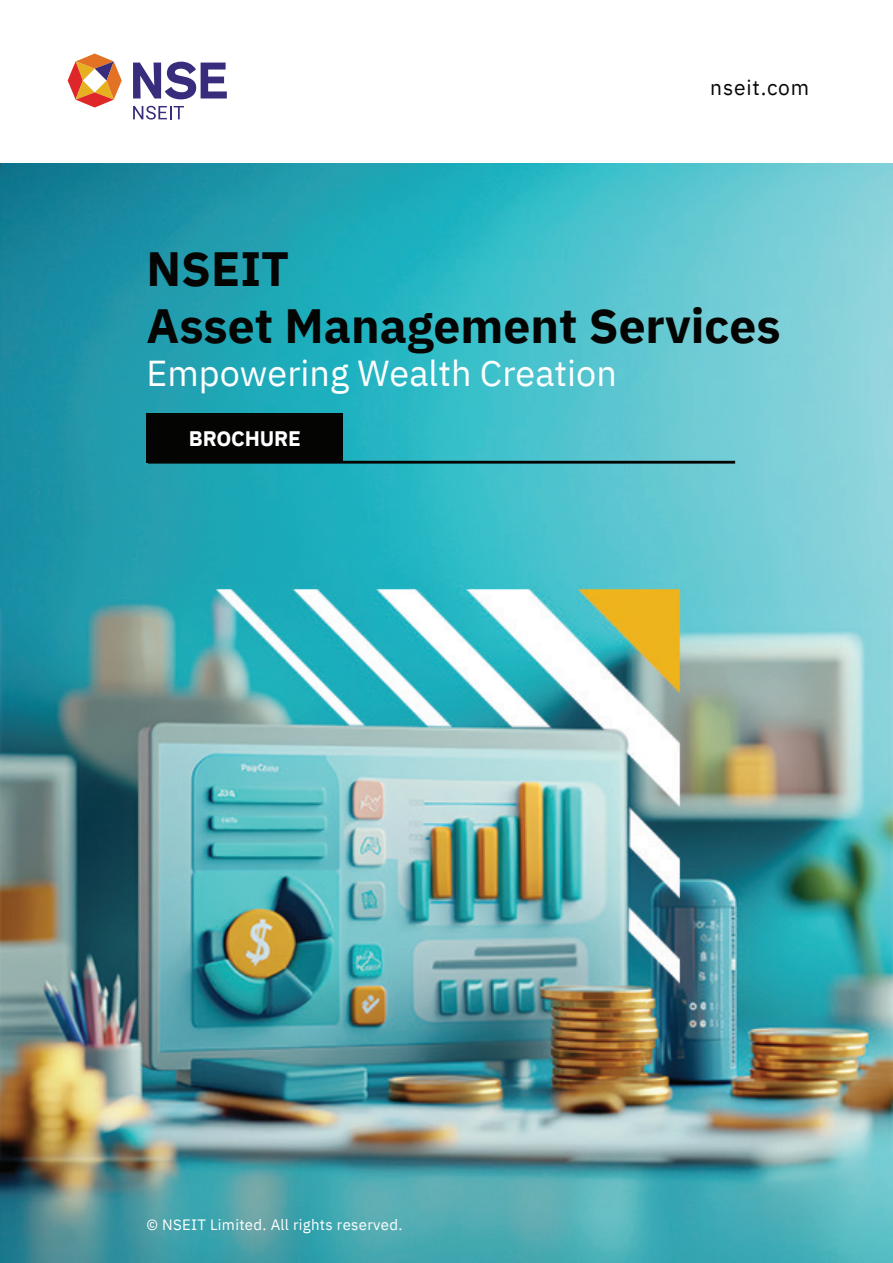
<style>
.page{position:relative;width:893px;height:1263px;background:#fff}
.page>*{position:absolute;margin:0;border:0;box-sizing:border-box;transform-origin:0 0}
.t1{font:700 48px/57.6px "IBM Plex Sans";color:#040503}
.t2{font:36px "IBM Plex Sans";color:#fff}
.t3{font:21px "IBM Plex Sans";letter-spacing:.04em;color:#070806}
.t4{font:700 21px "IBM Plex Sans";letter-spacing:-.01em;color:#fff}
.t5{font:15px "IBM Plex Sans";letter-spacing:.02em;color:#fff}
</style>
<div class="page">
<img style="left:0;top:163px;width:892px;height:1100px">
<svg style="left:133px;top:62px;width:94px;height:37px"></svg>
<svg style="left:68px;top:54px;width:54px;height:54px"></svg>
<svg style="left:133px;top:106px;width:51px;height:14px"></svg>
<div style="left:146px;top:413px;width:197px;height:49px;background:#040503"></div>
<div style="left:148px;top:461px;width:587px;height:3px;border:2px solid #040503"></div>
<h3 class="t3" style="left:710px;top:72px;width:100px">nseit.com</h3>
<h1 class="t1" style="left:146px;top:236px;width:636px">NSEIT<br>Asset Management Services</h1>
<h2 class="t2" style="left:146px;top:346px;width:472px">Empowering Wealth Creation</h2>
<h3 class="t4" style="left:189px;top:422px;width:113px">BROCHURE</h3>
<p class="t5" style="left:146px;top:1213px;width:257px">© NSEIT Limited. All rights reserved.</p>
</div>
